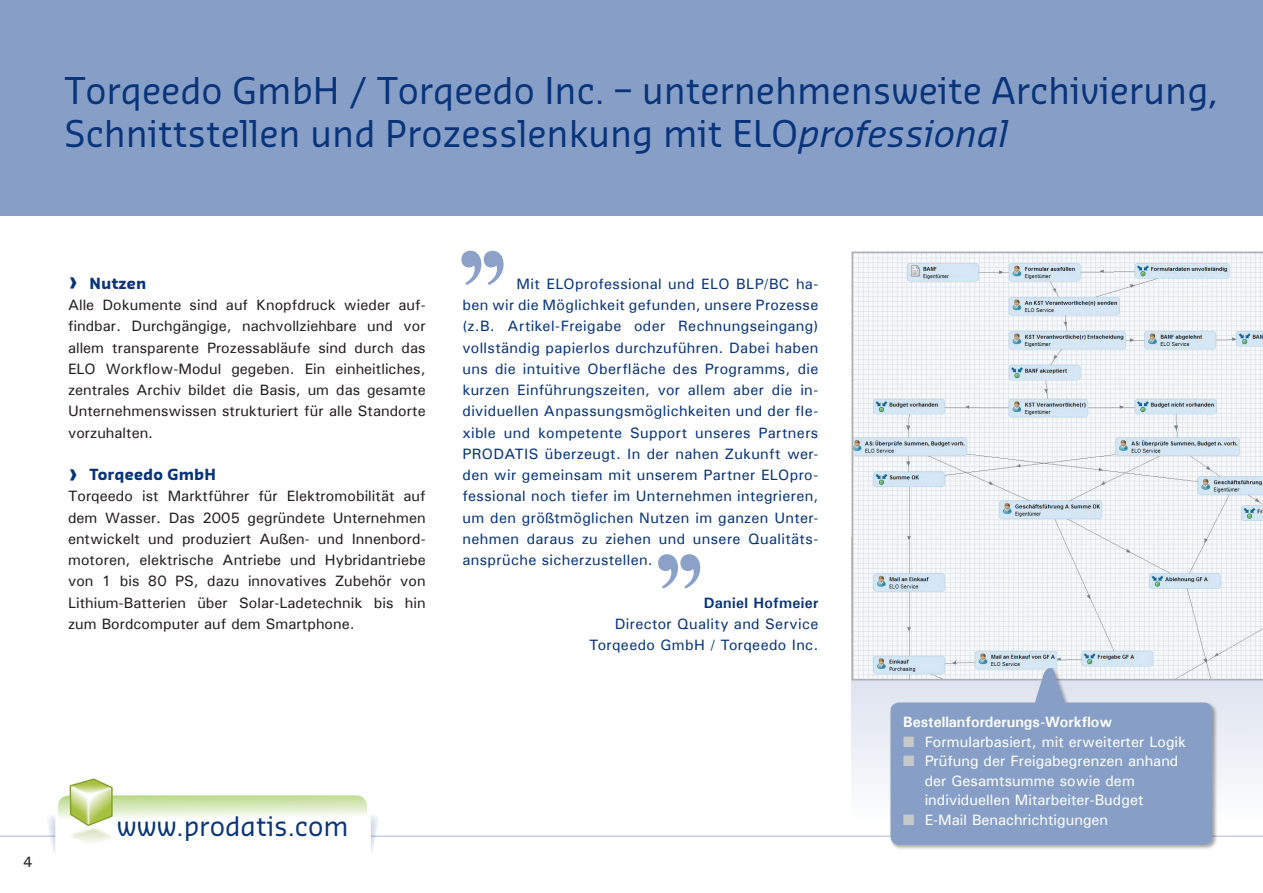
<style>
.page{position:relative;width:1263px;height:893px;background:#fff}
.page>*{position:absolute;margin:0;border:0;box-sizing:border-box;transform-origin:0 0}
.t1{font:800 90px "Dutch 801 BT";color:#8ca1c8}
.t2{font:36px/43.2px "Sansa";color:#08347b}
.t3{font:26.25px "Sansa";color:#08347b}
.t4{font:500 15px/21.3px "Univers";letter-spacing:.025em;color:#08347b;text-align:justify}
.t5{font:500 15px/21.3px "Univers";color:#231f20;text-align:justify}
.t6{font:500 15px/19.5px "Univers";color:#fff}
.t7{font:700 15px "Univers";color:#fff}
.t8{font:700 15px "Sansa";letter-spacing:.01em;color:#08347b}
.t9{font:700 15px "Univers";letter-spacing:.025em;color:#08347b}
.s1{font-style:italic}
.s2{font-family:"Univers";font-size:30px}
.s3{color:#c7c8ca}
</style>
<div class="page">
<svg style="left:0;top:835px;width:1263px;height:2px"></svg>
<div style="left:0;top:0;width:1263px;height:216px;background:#879fc6"></div>
<svg style="left:851px;top:680px;width:412px;height:103px"></svg>
<svg style="left:851px;top:252px;width:412px;height:428px"></svg>
<svg style="left:46px;top:778px;width:334px;height:75px"></svg>
<img style="left:65px;top:823px;width:52px;height:26px">
<div style="left:889px;top:667px;width:329px;height:183px;background:#231f20;opacity:.4"></div>
<svg style="left:1031px;top:668px;width:38px;height:34px"></svg>
<div style="left:890px;top:702px;width:322px;height:143px;background:#879fc6;border-radius:9px"></div>
<h2 class="t2" style="left:65px;top:67px;width:1155px">Torqeedo GmbH / Torqeedo Inc. – unternehmensweite Archivierung,<br>Schnittstellen und Prozesslenkung mit ELO<span class="s1">professional</span></h2>
<p class="t8" style="left:68px;top:273px;width:80px"><span class="s2">›</span> Nutzen</p>
<p class="t5" style="left:68px;top:294px;width:359px">Alle Dokumente sind auf Knopfdruck wieder auf&shy;findbar. Durchgängige, nachvollziehbare und vor allem transparente Prozessabläufe sind durch das ELO Workflow-Modul gegeben. Ein einheitliches, zentrales Archiv bildet die Basis, um das gesamte Unternehmenswissen strukturiert für alle Standorte vorzuhalten.</p>
<p class="t8" style="left:68px;top:465px;width:149px"><span class="s2">›</span> Torqeedo GmbH</p>
<p class="t5" style="left:68px;top:485px;width:359px">Torqeedo ist Marktführer für Elektromobilität auf dem Wasser. Das 2005 gegründete Unternehmen entwickelt und produziert Außen- und Innenbord&shy;motoren, elektrische Antriebe und Hybridantriebe von 1 bis 80 PS, dazu innovatives Zubehör von Lithium-Batterien über Solar-Ladetechnik bis hin zum Bordcomputer auf dem Smartphone.</p>
<h1 class="t1" style="left:459px;top:180px;width:48px">„</h1>
<p class="t4" style="left:462px;top:273px;width:357px;text-indent:54px">Mit ELOprofessional und ELO BLP/BC ha&shy;ben wir die Möglichkeit gefunden, unsere Prozesse (z.B. Artikel-Freigabe oder Rechnungseingang) vollständig papierlos durchzuführen. Dabei haben uns die intuitive Oberfläche des Programms, die kurzen Einführungszeiten, vor allem aber die in&shy;dividuellen Anpassungsmöglichkeiten und der fle&shy;xible und kompetente Support unseres Partners PRODATIS überzeugt. In der nahen Zukunft wer&shy;den wir gemeinsam mit unserem Partner ELOpro&shy;fessional noch tiefer im Unternehmen integrieren, um den größtmöglichen Nutzen im ganzen Unter&shy;nehmen daraus zu ziehen und unsere Qualitäts&shy;ansprüche sicherzustellen.</p>
<p class="t9" style="left:704px;top:593px;width:116px">Daniel Hofmeier</p>
<p class="t4" style="left:589px;top:613px;width:231px;text-align:right">Director Quality and Service<br>Torqeedo GmbH / Torqeedo Inc.</p>
<h1 class="t1" style="left:656px;top:483px;width:48px">„</h1>
<p class="t5" style="left:23px;top:851px;width:11px">4</p>
<h3 class="t3" style="left:117px;top:809px;width:233px">www.prodatis.com</h3>
<p class="t7" style="left:903px;top:713px;width:211px">Bestellanforderungs-Workflow</p>
<p class="t6" style="left:903px;top:731px;width:284px"><span class="s3">■</span> Formularbasiert, mit erweiterter Logik</p>
<p class="t6" style="left:925px;top:751px;width:255px;text-indent:-21px"><span class="s3">■</span> Prüfung der Freigabegrenzen anhand der Gesamtsumme sowie dem individuellen Mitarbeiter-Budget</p>
<p class="t6" style="left:903px;top:809px;width:206px"><span class="s3">■</span> E-Mail Benachrichtigungen</p>
</div>
